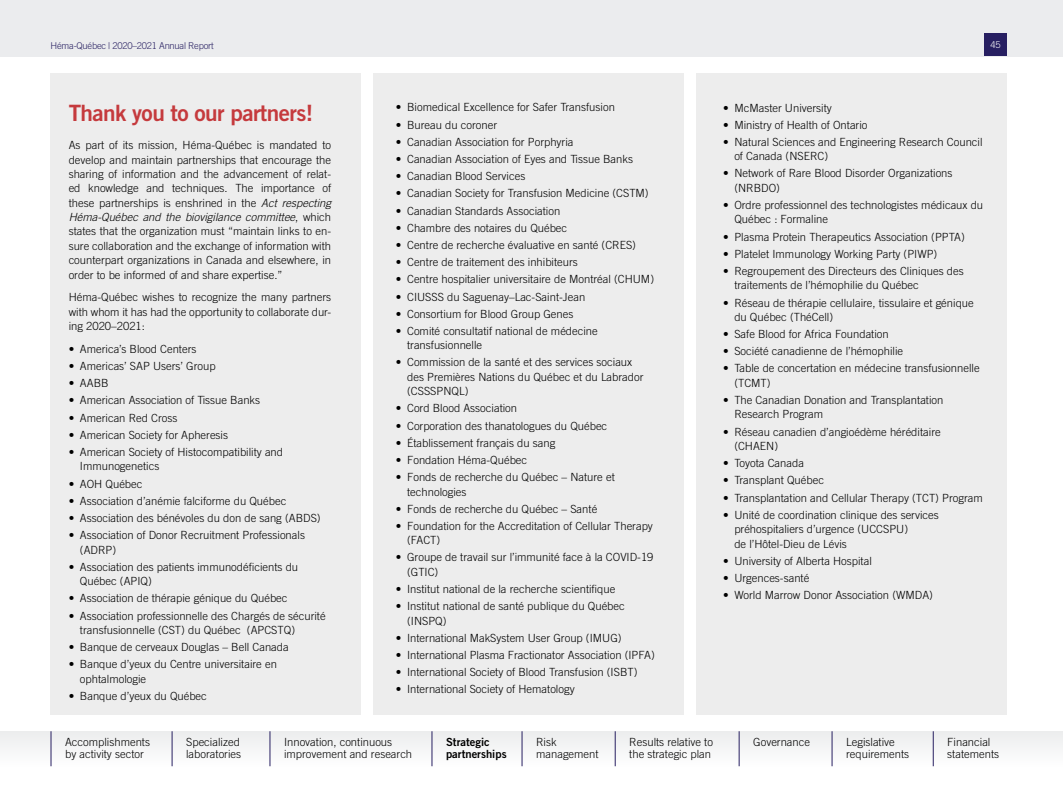
<style>
.page{position:relative;width:1063px;height:800px;background:#fff}
.page>*{position:absolute;margin:0;border:0;box-sizing:border-box;transform-origin:0 0}
.t1{font:22.5px "Trade Gothic Bold Two";letter-spacing:-.025em;color:#c53a3d}
.t2{font:300 11.25px/14.4px "Trade Gothic";color:#000}
.t3{font:11.25px/12.5px "Trade Gothic Bold Two";color:#000}
.t4{font:300 9.38px "Trade Gothic";letter-spacing:-.025em;color:#271f61}
.t5{font:300 9.38px "Trade Gothic";color:#fff}
.s1{font-style:italic}
</style>
<div class="page">
<div style="left:0;top:731px;width:1062px;height:69px;background:linear-gradient(to right,#f9fafa,#f9fafa)"></div>
<hr style="left:51px;top:731px;width:1px;height:35px;background:#271f61">
<hr style="left:172px;top:731px;width:1px;height:35px;background:#271f61">
<hr style="left:270px;top:731px;width:1px;height:35px;background:#271f61">
<hr style="left:431px;top:731px;width:1px;height:35px;background:#271f61">
<hr style="left:521px;top:731px;width:1px;height:35px;background:#271f61">
<hr style="left:615px;top:731px;width:1px;height:35px;background:#271f61">
<hr style="left:738px;top:731px;width:1px;height:35px;background:#271f61">
<hr style="left:831px;top:731px;width:1px;height:35px;background:#271f61">
<hr style="left:933px;top:731px;width:1px;height:35px;background:#271f61">
<div style="left:0;top:0;width:1062px;height:56px;background:#ebecee"></div>
<div style="left:984px;top:34px;width:22px;height:22px;background:#271f61"></div>
<div style="left:51px;top:73px;width:310px;height:642px;background:#ededed"></div>
<div style="left:696px;top:73px;width:310px;height:642px;background:#ededed"></div>
<div style="left:373px;top:73px;width:310px;height:642px;background:#ededed"></div>
<p class="t4" style="left:51px;top:40px;width:164px">Héma-Québec | 2020–2021 Annual Report</p>
<p class="t5" style="left:990px;top:40px;width:12px">45</p>
<h1 class="t1" style="left:69px;top:99px;width:246px">Thank you to our partners!</h1>
<p class="t2" style="left:69px;top:138px;width:264px;text-align:justify">As part of its mission, Héma‑Québec is mandated to develop and maintain partnerships that encourage the sharing of information and the advancement of relat&shy;ed knowledge and techniques. The importance of these partnerships is enshrined in the <span class="s1">Act respecting Héma‑Québec and the biovigilance committee</span>, which states that the organization must “maintain links to en&shy;sure collaboration and the exchange of information with counterpart organizations in Canada and elsewhere, in order to be informed of and share expertise.”</p>
<p class="t2" style="left:69px;top:290px;width:264px;text-align:justify">Héma‑Québec wishes to recognize the many partners with whom it has had the opportunity to collaborate dur&shy;ing 2020–2021:</p>
<p class="t2" style="left:69px;top:342px;width:129px">• America’s Blood Centers</p>
<p class="t2" style="left:69px;top:359px;width:148px">• Americas’ SAP Users’ Group</p>
<p class="t2" style="left:69px;top:376px;width:42px">• AABB</p>
<p class="t2" style="left:69px;top:393px;width:193px">• American Association of Tissue Banks</p>
<p class="t2" style="left:69px;top:410px;width:110px">• American Red Cross</p>
<p class="t2" style="left:69px;top:428px;width:161px">• American Society for Apheresis</p>
<p class="t2" style="left:80px;top:445px;width:205px;text-indent:-11px">• American Society of Histocompatibility and<br>Immunogenetics</p>
<p class="t2" style="left:69px;top:476px;width:75px">• AOH Québec</p>
<p class="t2" style="left:69px;top:493px;width:219px">• Association d’anémie falciforme du Québec</p>
<p class="t2" style="left:69px;top:511px;width:253px">• Association des bénévoles du don de sang (ABDS)</p>
<p class="t2" style="left:80px;top:528px;width:226px;text-indent:-11px">• Association of Donor Recruitment Professionals (ADRP)</p>
<p class="t2" style="left:80px;top:559px;width:220px;text-indent:-11px">• Association des patients immunodéficients du<br>Québec (APIQ)</p>
<p class="t2" style="left:69px;top:591px;width:220px">• Association de thérapie génique du Québec</p>
<p class="t2" style="left:80px;top:608px;width:247px;text-indent:-11px">• Association professionnelle des Chargés de sécurité transfusionnelle (CST) du Québec (APCSTQ)</p>
<p class="t2" style="left:69px;top:640px;width:222px">• Banque de cerveaux Douglas – Bell Canada</p>
<p class="t2" style="left:80px;top:657px;width:198px;text-indent:-11px">• Banque d’yeux du Centre universitaire en ophtalmologie</p>
<p class="t2" style="left:69px;top:689px;width:140px">• Banque d’yeux du Québec</p>
<p class="t2" style="left:396px;top:100px;width:220px">• Biomedical Excellence for Safer Transfusion</p>
<p class="t2" style="left:396px;top:117px;width:103px">• Bureau du coroner</p>
<p class="t2" style="left:396px;top:134px;width:179px">• Canadian Association for Porphyria</p>
<p class="t2" style="left:396px;top:152px;width:239px">• Canadian Association of Eyes and Tissue Banks</p>
<p class="t2" style="left:396px;top:169px;width:131px">• Canadian Blood Services</p>
<p class="t2" style="left:396px;top:186px;width:254px">• Canadian Society for Transfusion Medicine (CSTM)</p>
<p class="t2" style="left:396px;top:203px;width:166px">• Canadian Standards Association</p>
<p class="t2" style="left:396px;top:220px;width:173px">• Chambre des notaires du Québec</p>
<p class="t2" style="left:396px;top:238px;width:242px">• Centre de recherche évaluative en santé (CRES)</p>
<p class="t2" style="left:396px;top:255px;width:183px">• Centre de traitement des inhibiteurs</p>
<p class="t2" style="left:396px;top:272px;width:260px">• Centre hospitalier universitaire de Montréal (CHUM)</p>
<p class="t2" style="left:396px;top:289px;width:191px">• CIUSSS du Saguenay–Lac-Saint-Jean</p>
<p class="t2" style="left:396px;top:306px;width:179px">• Consortium for Blood Group Genes</p>
<p class="t2" style="left:407px;top:324px;width:192px;text-indent:-11px">• Comité consultatif national de médecine transfusionnelle</p>
<p class="t2" style="left:407px;top:355px;width:238px;text-indent:-11px">• Commission de la santé et des services sociaux des Premières Nations du Québec et du Labrador (CSSSPNQL)</p>
<p class="t2" style="left:396px;top:401px;width:123px">• Cord Blood Association</p>
<p class="t2" style="left:396px;top:418px;width:213px">• Corporation des thanatologues du Québec</p>
<p class="t2" style="left:396px;top:435px;width:161px">• Établissement français du sang</p>
<p class="t2" style="left:396px;top:453px;width:133px">• Fondation Héma‑Québec</p>
<p class="t2" style="left:407px;top:470px;width:209px;text-indent:-11px">• Fonds de recherche du Québec – Nature et technologies</p>
<p class="t2" style="left:396px;top:501px;width:203px">• Fonds de recherche du Québec – Santé</p>
<p class="t2" style="left:407px;top:519px;width:247px;text-indent:-11px">• Foundation for the Accreditation of Cellular Therapy (FACT)</p>
<p class="t2" style="left:407px;top:550px;width:248px;text-indent:-11px">• Groupe de travail sur l’immunité face à la COVID‑19 (GTIC)</p>
<p class="t2" style="left:396px;top:582px;width:221px">• Institut national de la recherche scientifique</p>
<p class="t2" style="left:407px;top:599px;width:219px;text-indent:-11px">• Institut national de santé publique du Québec (INSPQ)</p>
<p class="t2" style="left:396px;top:630px;width:227px">• International MakSystem User Group (IMUG)</p>
<p class="t2" style="left:396px;top:648px;width:260px">• International Plasma Fractionator Association (IPFA)</p>
<p class="t2" style="left:396px;top:665px;width:243px">• International Society of Blood Transfusion (ISBT)</p>
<p class="t2" style="left:396px;top:682px;width:180px">• International Society of Hematology</p>
<p class="t2" style="left:723px;top:100px;width:110px">• McMaster University</p>
<p class="t2" style="left:723px;top:117px;width:146px">• Ministry of Health of Ontario</p>
<p class="t2" style="left:734px;top:135px;width:250px;text-indent:-11px">• Natural Sciences and Engineering Research Council of Canada (NSERC)</p>
<p class="t2" style="left:734px;top:166px;width:220px;text-indent:-11px">• Network of Rare Blood Disorder Organizations (NRBDO)</p>
<p class="t2" style="left:734px;top:198px;width:250px;text-indent:-11px">• Ordre professionnel des technologistes médicaux du<br>Québec : Formaline</p>
<p class="t2" style="left:723px;top:229px;width:243px">• Plasma Protein Therapeutics Association (PPTA)</p>
<p class="t2" style="left:723px;top:246px;width:216px">• Platelet Immunology Working Party (PIWP)</p>
<p class="t2" style="left:734px;top:264px;width:231px;text-indent:-11px">• Regroupement des Directeurs des Cliniques des traitements de l’hémophilie du Québec</p>
<p class="t2" style="left:734px;top:295px;width:241px;text-indent:-11px">• Réseau de thérapie cellulaire, tissulaire et génique du Québec (ThéCell)</p>
<p class="t2" style="left:723px;top:327px;width:167px">• Safe Blood for Africa Foundation</p>
<p class="t2" style="left:723px;top:344px;width:182px">• Société canadienne de l’hémophilie</p>
<p class="t2" style="left:734px;top:361px;width:247px;text-indent:-11px">• Table de concertation en médecine transfusionnelle (TCMT)</p>
<p class="t2" style="left:734px;top:393px;width:211px;text-indent:-11px">• The Canadian Donation and Transplantation<br>Research Program</p>
<p class="t2" style="left:734px;top:424px;width:208px;text-indent:-11px">• Réseau canadien d’angioédème héréditaire (CHAEN)</p>
<p class="t2" style="left:723px;top:456px;width:82px">• Toyota Canada</p>
<p class="t2" style="left:723px;top:473px;width:102px">• Transplant Québec</p>
<p class="t2" style="left:723px;top:490px;width:261px">• Transplantation and Cellular Therapy (TCT) Program</p>
<p class="t2" style="left:734px;top:507px;width:206px;text-indent:-11px">• Unité de coordination clinique des services préhospitaliers d’urgence (UCCSPU)<br>de l’Hôtel-Dieu de Lévis</p>
<p class="t2" style="left:723px;top:553px;width:150px">• University of Alberta Hospital</p>
<p class="t2" style="left:723px;top:571px;width:88px">• Urgences-santé</p>
<p class="t2" style="left:723px;top:588px;width:211px">• World Marrow Donor Association (WMDA)</p>
<p class="t2" style="left:65px;top:735px;width:86px;line-height:12.5px">Accomplishments by activity sector</p>
<p class="t2" style="left:186px;top:735px;width:56px;line-height:12.5px">Specialized laboratories</p>
<p class="t2" style="left:284px;top:735px;width:130px;line-height:12.5px">Innovation, continuous improvement and research</p>
<p class="t3" style="left:446px;top:736px;width:62px">Strategic partnerships</p>
<p class="t2" style="left:536px;top:735px;width:64px;line-height:12.5px">Risk management</p>
<p class="t2" style="left:629px;top:735px;width:85px;line-height:12.5px">Results relative to the strategic plan</p>
<p class="t2" style="left:753px;top:734px;width:58px">Governance</p>
<p class="t2" style="left:846px;top:735px;width:65px;line-height:12.5px">Legislative requirements</p>
<p class="t2" style="left:947px;top:735px;width:53px;line-height:12.5px">Financial statements</p>
</div>
